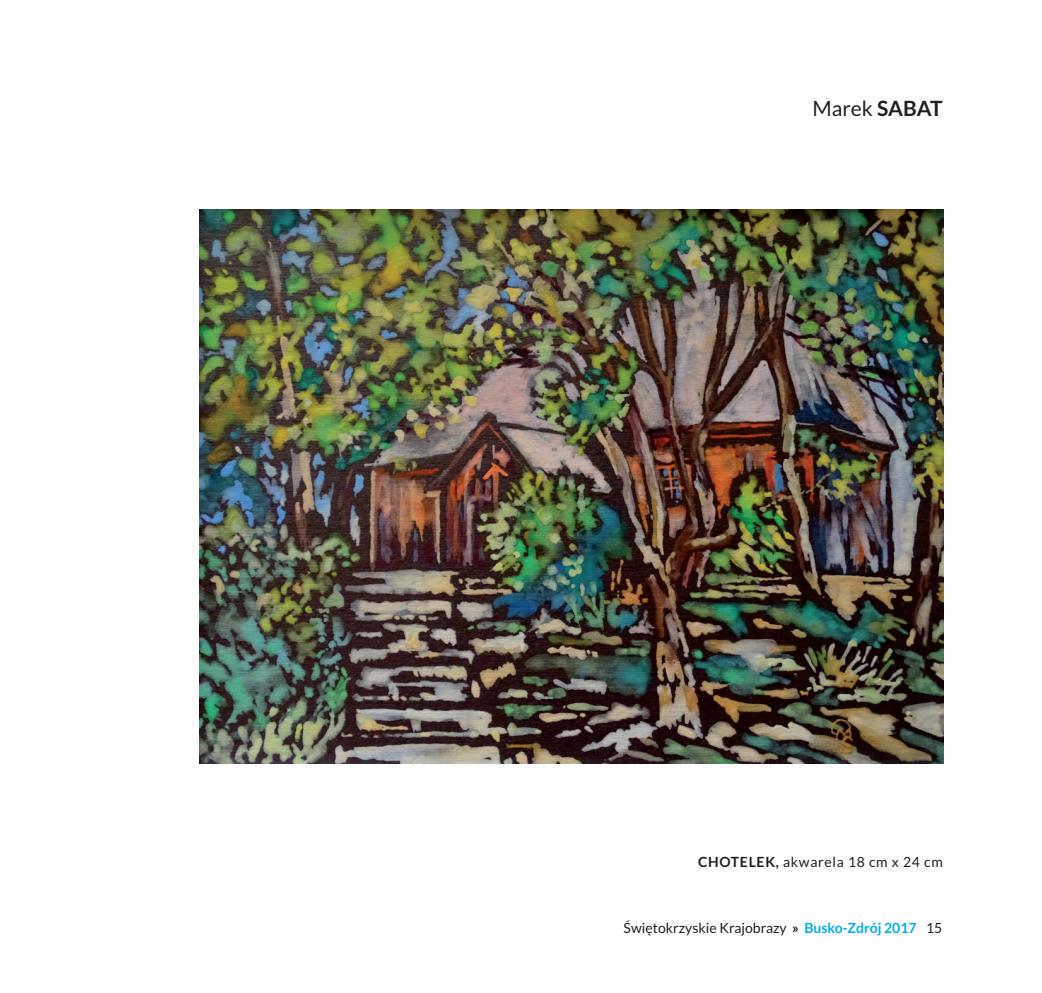
<style>
.page{position:relative;width:1042px;height:993px;background:#fff}
.page>*{position:absolute;margin:0;border:0;box-sizing:border-box;transform-origin:0 0}
.t1{font:21px "Lato";color:#231f20}
.t2{font:14px "Lato";color:#231f20}
.t3{font:14px "Lato";letter-spacing:.05em;color:#231f20}
.t4{font:700 14px "Lato";color:#231f20}
.s1{font-weight:700}
.s2{font-weight:700;color:#00aeef}
</style>
<div class="page">
<img style="left:200px;top:209px;width:744px;height:554px">
<h1 class="t1" style="left:812px;top:97px;width:119px">Marek <span class="s1">SABAT</span></h1>
<p class="t4" style="left:698px;top:853px;width:32px">CHOTE</p>
<p class="t3" style="left:749px;top:854px;width:196px"><span class="s1">LEK,</span> akwarela 18 cm x 24 cm</p>
<p class="t2" style="left:623px;top:919px;width:320px">Świętokrzyskie Krajobrazy <span class="s1">»</span> <span class="s2">Busko-Zdrój 2017</span> 15</p>
</div>
